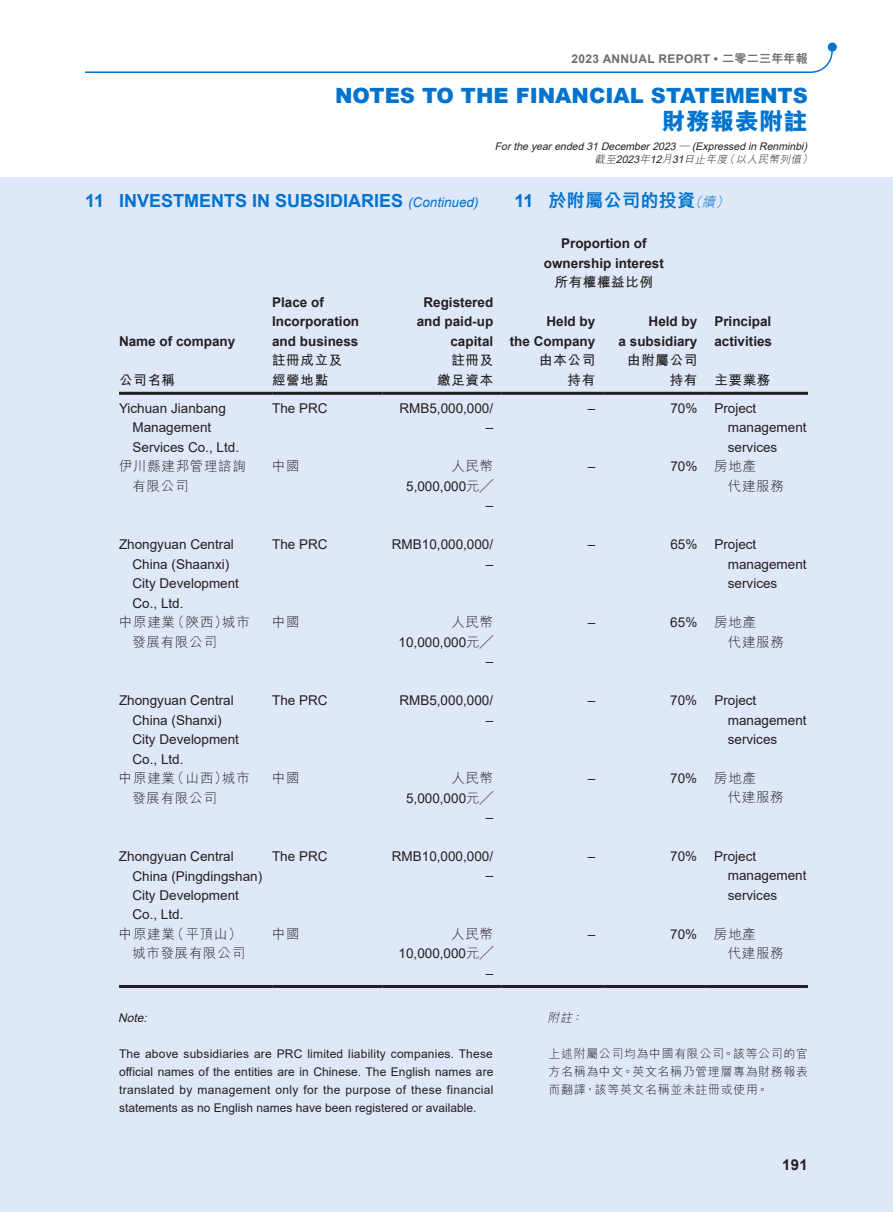
<style>
.page{position:relative;width:893px;height:1212px;background:#fff}
.page>*{position:absolute;margin:0;border:0;box-sizing:border-box;transform-origin:0 0}
.t1{font:800 24px "M Hei HK";letter-spacing:.02em;color:#0073ce}
.t2{font:900 21px "Arial";color:#0073ce}
.t3{font:700 18px "Arial";color:#0073ce}
.t4{font:800 18px "M Hei HK";letter-spacing:.02em;color:#0073ce}
.t5{font:700 15px "Arial";color:#231f20}
.t6{font:13.5px/19.5px "Arial";color:#231f20}
.t7{font:700 13.5px/19.5px "Arial";color:#231f20;text-align:right}
.t8{font:300 13.5px/19.5px "M Hei HK";letter-spacing:.05em;color:#231f20}
.t9{font:700 13.5px/19.5px "M Hei HK";letter-spacing:.05em;color:#231f20;text-align:right}
.t10{font:12px/18px "Arial";color:#231f20;text-align:justify}
.t11{font:300 12px/18px "M Hei HK";letter-spacing:.05em;color:#231f20;text-align:justify}
.t12{font:700 12px "Arial";letter-spacing:.025em;color:#6c6d70}
.t13{font:italic 12px "Arial";color:#231f20}
.t14{font:italic 300 12px "M Hei HK";color:#231f20}
.t15{font:italic 10.5px "Arial";color:#231f20}
.t16{font:italic 300 10.5px "M Hei HK";color:#231f20}
.s1{font-family:"M Hei HK";font-weight:800}
.s2{font-family:"M Hei HK";font-weight:300}
.s3{font-family:"Arial";font-weight:400}
.s4{font-family:"Arial";font-weight:700}
.s5{font-weight:300;font-style:italic;font-size:13.5px}
.s6{font-weight:400;font-style:italic;font-size:13.5px}
</style>
<div class="page">
<div style="left:0;top:178px;width:893px;height:1034px;background:#dfe8f8"></div>
<svg style="left:85px;top:47px;width:748px;height:26px"></svg>
<div style="left:828px;top:43px;width:9px;height:9px;background:#0073ce;border-radius:50%"></div>
<hr style="left:119px;top:392px;width:153px;height:3px;background:#231f20">
<hr style="left:272px;top:392px;width:111px;height:3px;background:#231f20">
<hr style="left:383px;top:392px;width:119px;height:3px;background:#231f20">
<hr style="left:502px;top:392px;width:102px;height:3px;background:#231f20">
<hr style="left:604px;top:392px;width:102px;height:3px;background:#231f20">
<hr style="left:706px;top:392px;width:102px;height:3px;background:#231f20">
<hr style="left:119px;top:985px;width:153px;height:3px;background:#231f20">
<hr style="left:272px;top:985px;width:111px;height:3px;background:#231f20">
<hr style="left:383px;top:985px;width:119px;height:3px;background:#231f20">
<hr style="left:502px;top:985px;width:102px;height:3px;background:#231f20">
<hr style="left:604px;top:985px;width:102px;height:3px;background:#231f20">
<hr style="left:706px;top:985px;width:102px;height:3px;background:#231f20">
<p class="t12" style="left:572px;top:50px;width:238px">2023 ANNUAL REPORT • <span class="s1">二零二三年年報</span></p>
<h2 class="t2" style="left:335px;top:80px;width:474px">NOTES TO THE FINANCIAL STATEMENTS</h2>
<h1 class="t1" style="left:661px;top:110px;width:148px">財務報表附註</h1>
<p class="t15" style="left:495px;top:139px;width:317px">Forthe yearended 31 December2023 <span class="s2">—</span> (Expressed in Renminbi)</p>
<p class="t16" style="left:594px;top:154px;width:222px">截至<span class="s3">2023</span>年<span class="s3">12</span>月<span class="s3">31</span>日止年度（以人民幣列值）</p>
<h3 class="t4" style="left:515px;top:192px;width:219px"><span class="s4">11</span> 於附屬公司的投資<span class="s5">（續）</span></h3>
<h3 class="t3" style="left:85px;top:188px;width:395px">11 INVESTMENTS IN SUBSIDIARIES <span class="s6">(Continued)</span></h3>
<p class="t7" style="left:119px;top:332px;width:118px">Name of company</p>
<p class="t9" style="left:119px;top:369px;width:58px">公司名稱</p>
<p class="t7" style="left:272px;top:293px;width:89px;text-align:left">Place of<br>Incorporation and business</p>
<p class="t7" style="left:417px;top:293px;width:78px">Registered and paid-up capital</p>
<p class="t7" style="left:544px;top:234px;width:122px;text-align:center">Proportion of ownership interest</p>
<p class="t9" style="left:555px;top:272px;width:100px">所有權權益比例</p>
<p class="t7" style="left:510px;top:312px;width:87px">Held by<br>the Company</p>
<p class="t7" style="left:619px;top:312px;width:80px">Held by<br>a subsidiary</p>
<p class="t7" style="left:714px;top:312px;width:59px;text-align:left">Principal activities</p>
<p class="t9" style="left:272px;top:350px;width:72px;text-align:left">註冊成立及經營地點</p>
<p class="t9" style="left:437px;top:350px;width:58px">註冊及繳足資本</p>
<p class="t9" style="left:539px;top:350px;width:58px">由本公司持有</p>
<p class="t9" style="left:627px;top:350px;width:72px">由附屬公司持有</p>
<p class="t9" style="left:714px;top:369px;width:58px">主要業務</p>
<p class="t6" style="left:133px;top:398px;width:108px;text-indent:-13px">Yichuan Jianbang<br>Management<br>Services Co., Ltd.</p>
<p class="t6" style="left:272px;top:398px;width:57px">The PRC</p>
<p class="t6" style="left:399px;top:398px;width:95px;text-align:right">RMB5,000,000/ –</p>
<p class="t6" style="left:588px;top:398px;width:9px">–</p>
<p class="t6" style="left:670px;top:398px;width:29px">70%</p>
<p class="t6" style="left:728px;top:398px;width:80px;text-indent:-13px">Project management services</p>
<p class="t8" style="left:133px;top:456px;width:115px;text-indent:-13px">伊川縣建邦管理諮詢有限公司</p>
<p class="t8" style="left:272px;top:456px;width:29px">中國</p>
<p class="t8" style="left:451px;top:456px;width:43px">人民幣</p>
<p class="t6" style="left:588px;top:456px;width:9px">–</p>
<p class="t6" style="left:670px;top:456px;width:29px">70%</p>
<p class="t8" style="left:728px;top:456px;width:58px;text-indent:-13px">房地產<br>代建服務</p>
<p class="t6" style="left:406px;top:476px;width:89px;text-align:right">5,000,000<span class="s2">元╱ </span>–</p>
<p class="t6" style="left:133px;top:534px;width:108px;text-indent:-13px">Zhongyuan Central<br>China (Shaanxi)<br>City Development<br>Co., Ltd.</p>
<p class="t6" style="left:272px;top:534px;width:57px">The PRC</p>
<p class="t6" style="left:392px;top:534px;width:103px;text-align:right">RMB10,000,000/ –</p>
<p class="t6" style="left:588px;top:534px;width:9px">–</p>
<p class="t6" style="left:670px;top:534px;width:29px">65%</p>
<p class="t6" style="left:728px;top:534px;width:80px;text-indent:-13px">Project management services</p>
<p class="t8" style="left:132px;top:612px;width:119px;text-indent:-13px">中原建業（陝西）城市發展有限公司</p>
<p class="t8" style="left:272px;top:612px;width:29px">中國</p>
<p class="t8" style="left:451px;top:612px;width:43px">人民幣</p>
<p class="t6" style="left:588px;top:612px;width:9px">–</p>
<p class="t6" style="left:670px;top:612px;width:29px">65%</p>
<p class="t8" style="left:728px;top:612px;width:58px;text-indent:-13px">房地產<br>代建服務</p>
<p class="t6" style="left:399px;top:632px;width:96px;text-align:right">10,000,000<span class="s2">元╱ </span>–</p>
<p class="t6" style="left:132px;top:690px;width:108px;text-indent:-13px">Zhongyuan Central<br>China (Shanxi)<br>City Development<br>Co., Ltd.</p>
<p class="t6" style="left:272px;top:690px;width:57px">The PRC</p>
<p class="t6" style="left:399px;top:690px;width:95px;text-align:right">RMB5,000,000/ –</p>
<p class="t6" style="left:588px;top:690px;width:9px">–</p>
<p class="t6" style="left:670px;top:690px;width:29px">70%</p>
<p class="t6" style="left:728px;top:690px;width:80px;text-indent:-13px">Project management services</p>
<p class="t8" style="left:132px;top:768px;width:119px;text-indent:-13px">中原建業（山西）城市發展有限公司</p>
<p class="t8" style="left:272px;top:768px;width:29px">中國</p>
<p class="t8" style="left:451px;top:768px;width:43px">人民幣</p>
<p class="t6" style="left:588px;top:768px;width:9px">–</p>
<p class="t6" style="left:670px;top:768px;width:29px">70%</p>
<p class="t8" style="left:728px;top:768px;width:58px;text-indent:-13px">房地產<br>代建服務</p>
<p class="t6" style="left:406px;top:788px;width:89px;text-align:right">5,000,000<span class="s2">元╱ </span>–</p>
<p class="t6" style="left:132px;top:846px;width:131px;text-indent:-13px">Zhongyuan Central<br>China (Pingdingshan)<br>City Development<br>Co., Ltd.</p>
<p class="t6" style="left:272px;top:846px;width:57px">The PRC</p>
<p class="t6" style="left:392px;top:846px;width:103px;text-align:right">RMB10,000,000/ –</p>
<p class="t6" style="left:588px;top:846px;width:9px">–</p>
<p class="t6" style="left:670px;top:846px;width:29px">70%</p>
<p class="t6" style="left:728px;top:846px;width:80px;text-indent:-13px">Project management services</p>
<p class="t8" style="left:119px;top:924px;width:128px;text-align:right">中原建業（平頂山）城市發展有限公司</p>
<p class="t8" style="left:272px;top:924px;width:29px">中國</p>
<p class="t8" style="left:451px;top:924px;width:43px">人民幣</p>
<p class="t6" style="left:588px;top:924px;width:9px">–</p>
<p class="t6" style="left:670px;top:924px;width:29px">70%</p>
<p class="t8" style="left:728px;top:924px;width:58px;text-indent:-13px">房地產<br>代建服務</p>
<p class="t6" style="left:399px;top:944px;width:96px;text-align:right">10,000,000<span class="s2">元╱ </span>–</p>
<p class="t13" style="left:118px;top:1009px;width:34px">Note:</p>
<p class="t10" style="left:119px;top:1045px;width:376px">The above subsidiaries are PRC limited liability companies. These official names of the entities are in Chinese. The English names are translated by management only for the purpose of these financial statements as no English names have been registered or available.</p>
<p class="t14" style="left:548px;top:1011px;width:39px">附註：</p>
<p class="t11" style="left:549px;top:1044px;width:261px">上述附屬公司均為中國有限公司。該等公司的官方名稱為中文。英文名稱乃管理層專為財務報表而翻譯，該等英文名稱並未註冊或使用。</p>
<p class="t5" style="left:782px;top:1154px;width:27px">191</p>
</div>
